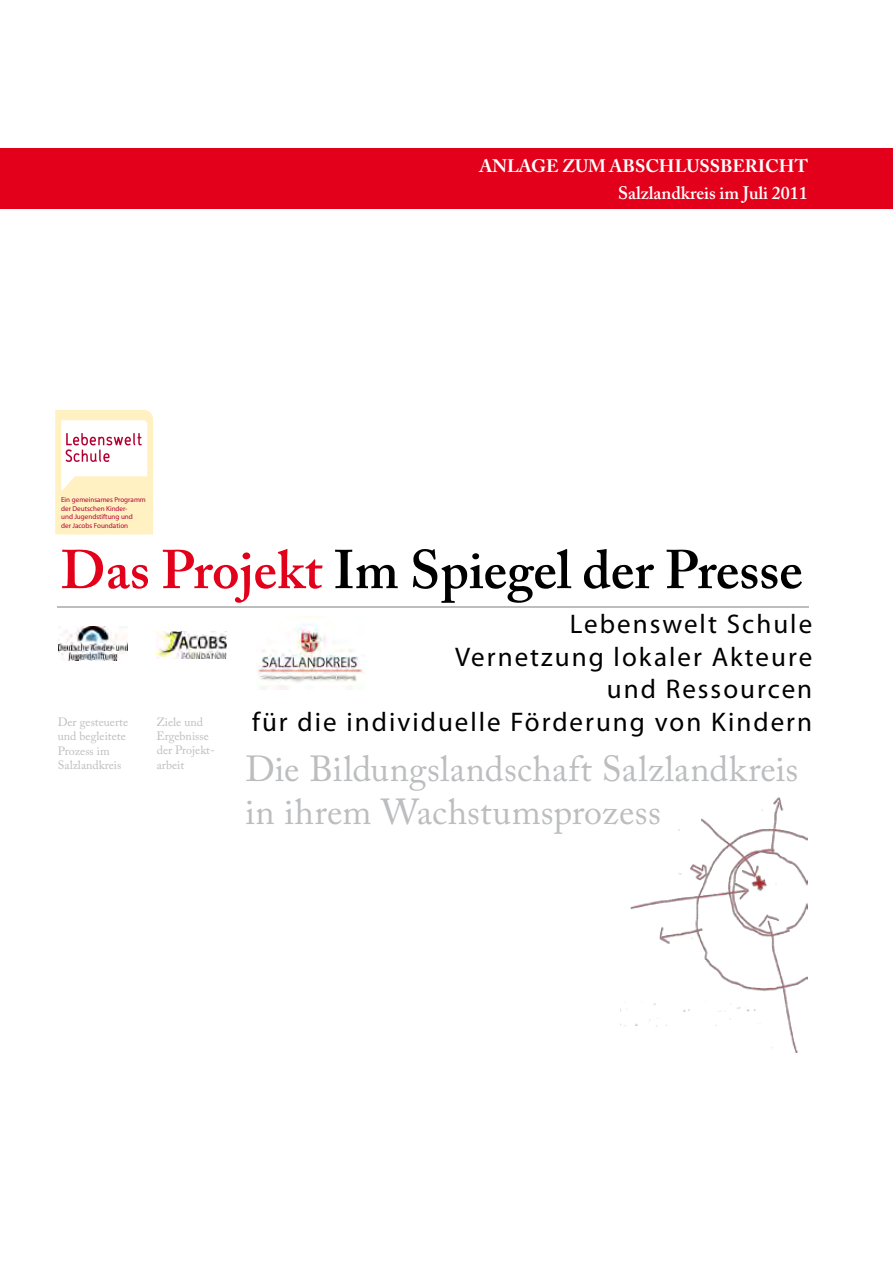
<style>
.page{position:relative;width:893px;height:1263px;background:#fff}
.page>*{position:absolute;margin:0;border:0;box-sizing:border-box;transform-origin:0 0}
.t1{font:600 54px "Adobe Caslon Pro";color:#000}
.t2{font:36px/43.2px "Adobe Caslon Pro";letter-spacing:.01em;color:#bcbdbf}
.t3{font:27px/32.4px "Myriad Pro";letter-spacing:.075em;color:#000;text-align:right}
.t4{font:700 18px "Adobe Caslon Pro";color:#fff}
.t5{font:600 18px "Adobe Caslon Pro";color:#fff}
.t6{font:12px/14.4px "Adobe Caslon Pro";color:#bcbdbf}
.t7{font:7.05px/8.6px "Myriad Pro";color:#b30033}
.s1{color:#e2001a}
</style>
<div class="page">
<div style="left:0;top:148px;width:893px;height:61px;background:#e2001a"></div>
<hr style="left:57px;top:606px;width:752px;height:1px;background:#bcbdbf">
<img style="left:156px;top:632px;width:71px;height:26px">
<img style="left:58px;top:627px;width:69px;height:33px">
<img style="left:257px;top:616px;width:107px;height:74px">
<svg style="left:55px;top:410px;width:98px;height:124px"></svg>
<img style="left:620px;top:797px;width:188px;height:255px">
<p class="t7" style="left:61px;top:495px;width:86px">Ein gemeinsames Programm der Deutschen Kinder-<br>und Jugendstiftung und<br>der Jacobs Foundation</p>
<p class="t4" style="left:479px;top:155px;width:330px">ANLAGE ZUM ABSCHLUSSBERICHT</p>
<p class="t5" style="left:618px;top:182px;width:191px">Salzlandkreis im Juli 2011</p>
<h1 class="t1" style="left:61px;top:538px;width:743px"><span class="s1">Das Projekt</span> Im Spiegel der Presse</h1>
<p class="t3" style="left:252px;top:608px;width:562px">Lebenswelt Schule<br>Vernetzung lokaler Akteure<br>und Ressourcen<br>für die individuelle Förderung von Kindern</p>
<p class="t6" style="left:58px;top:715px;width:72px">Der gesteuerte und begleitete<br>Prozess im<br>Salzlandkreis</p>
<p class="t6" style="left:156px;top:714px;width:60px">Ziele und<br>Ergebnisse der Projekt&shy;arbeit</p>
<h2 class="t2" style="left:245px;top:747px;width:554px">Die Bildungslandschaft Salzlandkreis in ihrem Wachstumsprozess</h2>
</div>
